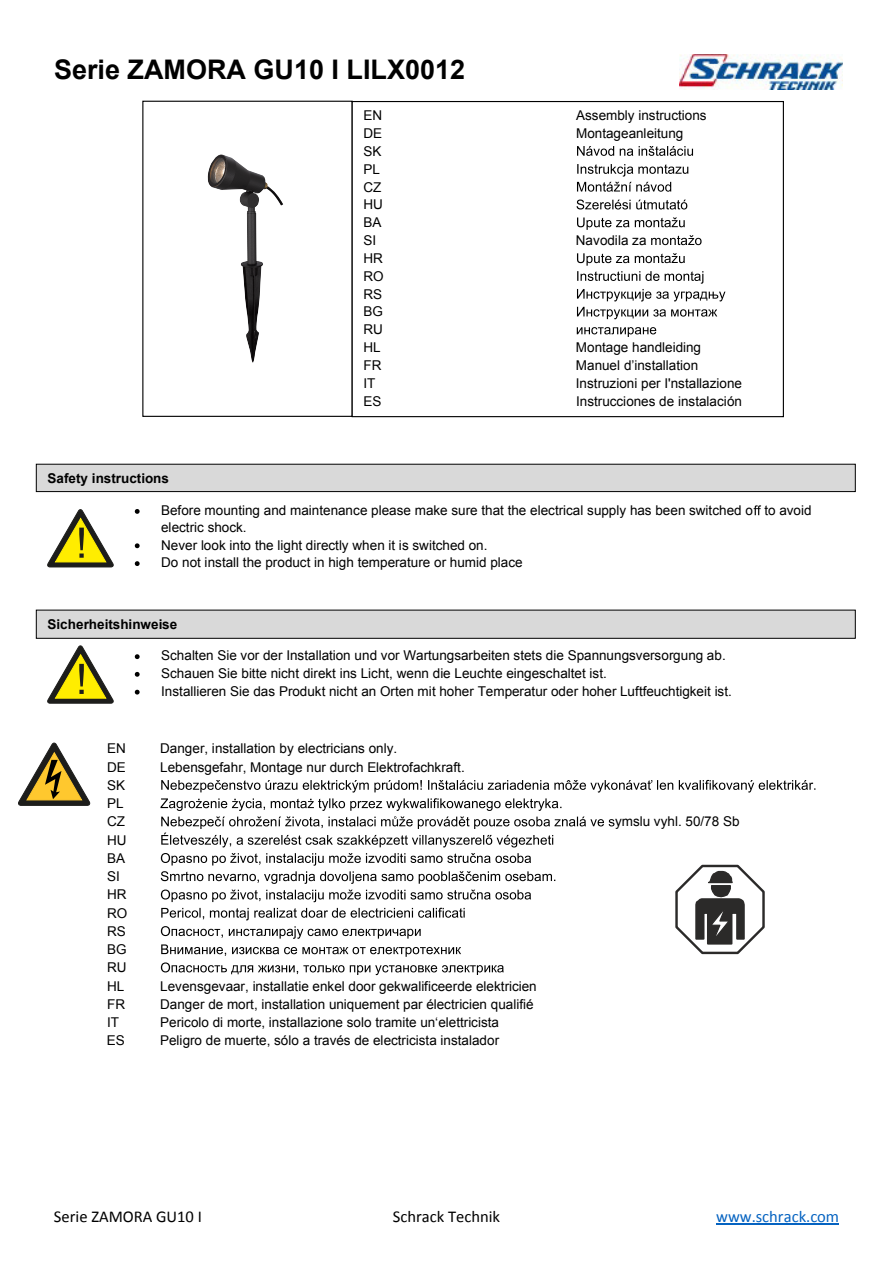
<style>
.page{position:relative;width:893px;height:1263px;background:#fff}
.page>*{position:absolute;margin:0;border:0;box-sizing:border-box;transform-origin:0 0}
.t1{font:700 27px "Arial";color:#000}
.t2{font:16.5px "Calibri";color:#000}
.t3{font:16.5px "Calibri";color:#0563c1}
.t4{font:13.5px/18.3px "Arial";color:#000}
.t5{font:700 13.5px "Arial";color:#000}
</style>
<div class="page">
<hr style="left:716px;top:1224px;width:123px;height:1px;background:#0563c1">
<svg style="left:135px;top:509px;width:5px;height:5px"></svg>
<svg style="left:754px;top:505px;width:7px;height:10px"></svg>
<svg style="left:135px;top:543px;width:5px;height:5px"></svg>
<svg style="left:135px;top:561px;width:5px;height:5px"></svg>
<svg style="left:135px;top:654px;width:5px;height:5px"></svg>
<svg style="left:135px;top:672px;width:5px;height:5px"></svg>
<svg style="left:135px;top:690px;width:5px;height:4px"></svg>
<svg style="left:160px;top:780px;width:655px;height:67px"></svg>
<svg style="left:161px;top:853px;width:394px;height:49px"></svg>
<svg style="left:161px;top:908px;width:304px;height:12px"></svg>
<svg style="left:161px;top:926px;width:343px;height:49px"></svg>
<img style="left:680px;top:54px;width:162px;height:35px">
<div style="left:142px;top:101px;width:211px;height:316px;background:#fff;border:1px solid #000"></div>
<div style="left:352px;top:101px;width:432px;height:316px;background:#fff;border:1px solid #000"></div>
<svg style="left:577px;top:146px;width:116px;height:10px"></svg>
<svg style="left:577px;top:164px;width:111px;height:28px"></svg>
<svg style="left:577px;top:200px;width:110px;height:10px"></svg>
<svg style="left:577px;top:217px;width:125px;height:28px"></svg>
<svg style="left:577px;top:253px;width:148px;height:48px"></svg>
<svg style="left:577px;top:307px;width:140px;height:12px"></svg>
<svg style="left:577px;top:327px;width:79px;height:10px"></svg>
<div style="left:36px;top:464px;width:820px;height:28px;background:#d9d9d9;border:1px solid #000"></div>
<div style="left:36px;top:610px;width:820px;height:29px;background:#d9d9d9;border:1px solid #000"></div>
<svg style="left:47px;top:509px;width:67px;height:59px"></svg>
<svg style="left:47px;top:645px;width:67px;height:59px"></svg>
<svg style="left:18px;top:742px;width:73px;height:64px"></svg>
<svg style="left:675px;top:864px;width:90px;height:90px"></svg>
<img style="left:207px;top:154px;width:76px;height:209px">
<h1 class="t1" style="left:54px;top:52px;width:413px">Serie ZAMORA GU10 I LILX0012</h1>
<p class="t4" style="left:364px;top:106px;width:20px">EN</p>
<p class="t4" style="left:576px;top:106px;width:132px">Assembly instructions</p>
<p class="t4" style="left:364px;top:124px;width:20px">DE</p>
<p class="t4" style="left:576px;top:124px;width:109px">Montageanleitung</p>
<p class="t4" style="left:364px;top:142px;width:21px;line-height:17.9px">SK<br>PL<br>CZ<br>HU<br>BA<br>SI</p>
<p class="t4" style="left:576px;top:231px;width:72px">Navodila za</p>
<p class="t4" style="left:363px;top:249px;width:22px;line-height:17.9px;text-align:justify">HR RO RS BG RU HL</p>
<p class="t4" style="left:576px;top:338px;width:127px">Montage handleiding</p>
<p class="t5" style="left:48px;top:469px;width:123px">Safety instructions</p>
<p class="t4" style="left:363px;top:356px;width:20px">FR</p>
<p class="t4" style="left:576px;top:356px;width:124px">Manuel d’installation</p>
<p class="t4" style="left:363px;top:374px;width:14px">IT</p>
<p class="t4" style="left:576px;top:374px;width:168px">Instruzioni per I'nstallazione</p>
<p class="t4" style="left:364px;top:392px;width:20px">ES</p>
<p class="t4" style="left:576px;top:392px;width:167px">Instrucciones de instalación</p>
<p class="t4" style="left:161px;top:502px;width:652px;line-height:17.4px">Before mounting and maintenance please make sure that the electrical supply has been switched o to avoid electric shock.<br>Never look into the light directly when it is switched on.<br>Do not install the product in high temperature or humid place</p>
<p class="t5" style="left:48px;top:615px;width:131px">Sicherheitshinweise</p>
<p class="t4" style="left:161px;top:647px;width:572px;line-height:17.7px">Schalten Sie vor der Installation und vor Wartungsarbeiten stets die Spannungsversorgung ab.<br>Schauen Sie bitte nicht direkt ins Licht, wenn die Leuchte eingeschaltet ist.<br>Installieren Sie das Produkt nicht an Orten mit hoher Temperatur oder hoher Luftfeuchtigkeit ist.</p>
<p class="t4" style="left:107px;top:739px;width:20px">EN</p>
<p class="t4" style="left:160px;top:739px;width:239px">Danger, installation by electricians only.</p>
<p class="t4" style="left:107px;top:758px;width:20px">DE</p>
<p class="t4" style="left:160px;top:758px;width:306px">Lebensgefahr, Montage nur durch Elektrofachkraft.</p>
<p class="t4" style="left:107px;top:776px;width:20px;text-align:justify">SK PL CZ</p>
<p class="t4" style="left:107px;top:831px;width:22px">HU<br>BA<br>SI<br>HR<br>RO<br>RS<br>BG<br>RU<br>HL</p>
<p class="t4" style="left:160px;top:977px;width:378px">Levensgevaar, installatie enkel door gekwalificeerde elektricien</p>
<p class="t4" style="left:107px;top:995px;width:20px">FR</p>
<p class="t4" style="left:160px;top:995px;width:375px">Danger de mort, installation uniquement par électricien qualifié</p>
<p class="t4" style="left:107px;top:1013px;width:14px">IT</p>
<p class="t4" style="left:160px;top:1013px;width:340px">Pericolo di morte, installazione solo tramite un‘elettricista</p>
<p class="t4" style="left:107px;top:1032px;width:20px">ES</p>
<p class="t4" style="left:160px;top:1032px;width:341px">Peligro de muerte, sólo a través de electricista instalador</p>
<p class="t4" style="left:615px;top:812px;width:126px">ymslu vyhl. 50/78 Sb</p>
<p class="t2" style="left:54px;top:1206px;width:149px">Serie ZAMORA GU10 I</p>
<p class="t2" style="left:393px;top:1206px;width:109px">Schrack Technik</p>
<p class="t3" style="left:716px;top:1206px;width:124px">www.schrack.com</p>
</div>
